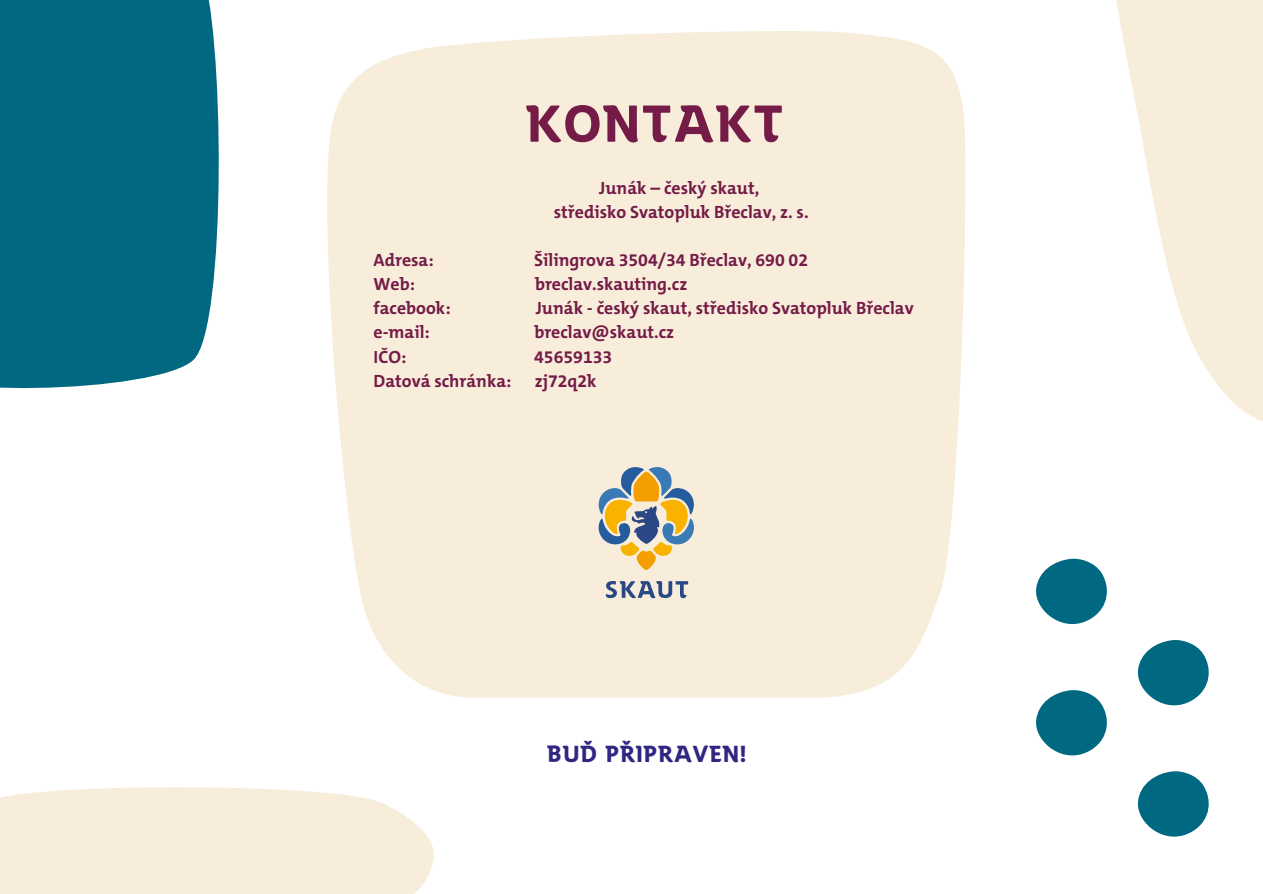
<style>
.page{position:relative;width:1263px;height:894px;background:#fff}
.page>*{position:absolute;margin:0;border:0;box-sizing:border-box;transform-origin:0 0}
.t1{font:700 51.6px "SKAUT";color:#741b47}
.t2{font:700 23.1px "SKAUT";color:#312783}
.t3{font:700 17.7px/24.2px "The Mix C5";color:#741b47;text-align:center}
</style>
<div class="page">
<div style="left:327px;top:31px;width:639px;height:666px;background:#f7edda"></div>
<svg style="left:599px;top:466px;width:95px;height:104px;background:#bfb797"></svg>
<svg style="left:606px;top:581px;width:82px;height:17px"></svg>
<svg style="left:0;top:787px;width:434px;height:106px;background:#f7eedc"></svg>
<svg style="left:1036px;top:690px;width:71px;height:66px"></svg>
<svg style="left:1036px;top:558px;width:71px;height:67px"></svg>
<svg style="left:1138px;top:640px;width:71px;height:66px"></svg>
<svg style="left:1138px;top:771px;width:71px;height:66px"></svg>
<div style="left:0;top:0;width:219px;height:389px;background:#006880"></div>
<svg style="left:1116px;top:0;width:147px;height:422px;fill:#f7edda"></svg>
<h1 class="t1" style="left:525px;top:90px;width:260px">KONTAKT</h1>
<p class="t3" style="left:554px;top:176px;width:256px">Junák – český skaut,<br>středisko Svatopluk Břeclav, z. s.</p>
<p class="t3" style="left:374px;top:248px;width:62px">Adresa:</p>
<p class="t3" style="left:534px;top:248px;width:275px">Šilingrova 3504/34 Břeclav, 690 02</p>
<p class="t3" style="left:374px;top:272px;width:43px">Web:</p>
<p class="t3" style="left:535px;top:272px;width:154px">breclav.skauting.cz</p>
<p class="t3" style="left:374px;top:296px;width:79px">facebook:</p>
<p class="t3" style="left:536px;top:296px;width:379px">Junák - český skaut, středisko Svatopluk Břeclav</p>
<p class="t3" style="left:374px;top:320px;width:58px">e-mail:</p>
<p class="t3" style="left:534px;top:320px;width:141px">breclav@skaut.cz</p>
<p class="t3" style="left:374px;top:344px;width:34px">IČO:</p>
<p class="t3" style="left:534px;top:344px;width:80px">45659133</p>
<p class="t3" style="left:374px;top:368px;width:139px">Datová schránka:</p>
<p class="t3" style="left:535px;top:368px;width:63px">zj72q2k</p>
<h2 class="t2" style="left:547px;top:738px;width:201px">BUĎ PŘIPRAVEN!</h2>
</div>
